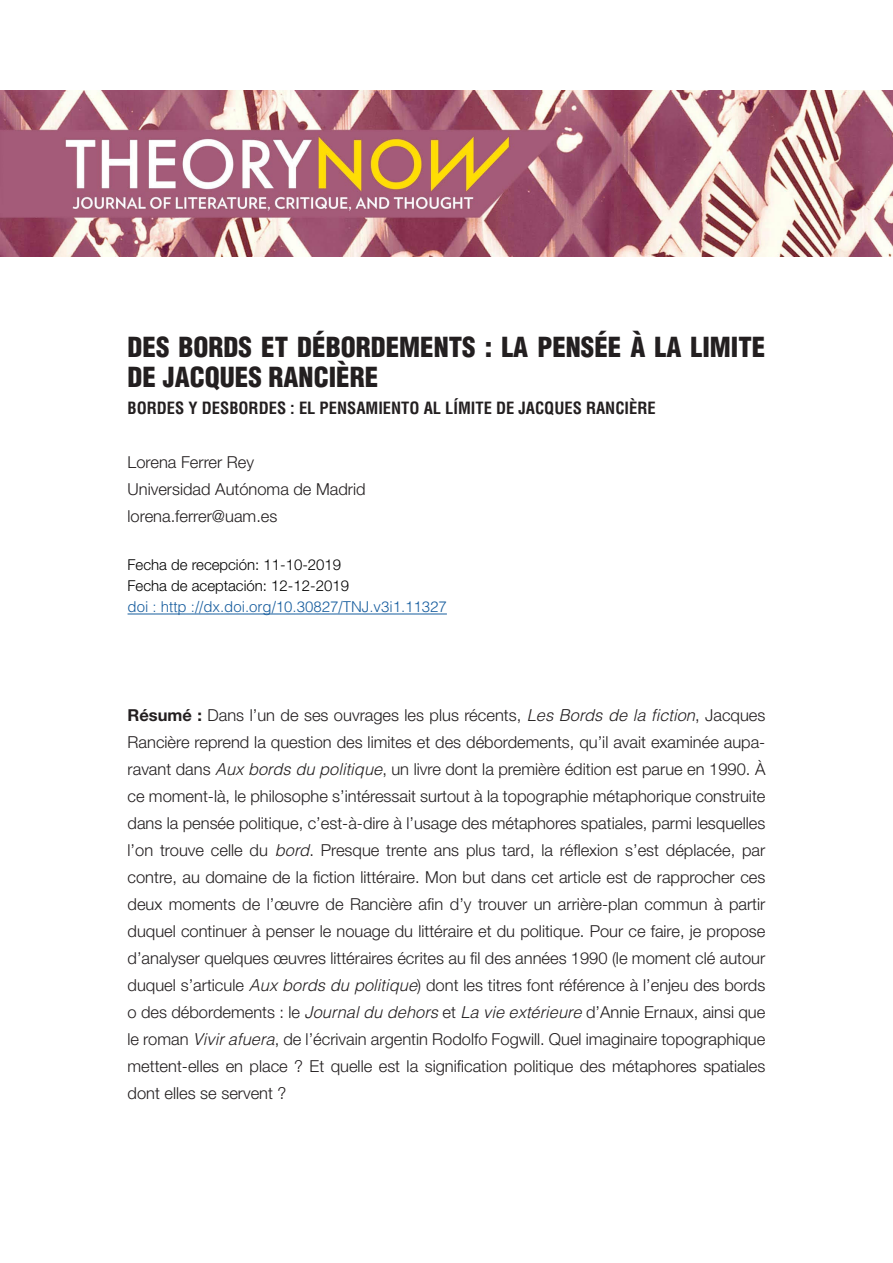
<style>
.page{position:relative;width:893px;height:1263px;background:#fff}
.page>*{position:absolute;margin:0;border:0;box-sizing:border-box;transform-origin:0 0}
.Estilo_de_párrafo_2{font:900 condensed 27px/30px "Helvetica LT Std";color:#231f20}
.texto{font:300 16.5px/27px "Helvetica Neue LT Std";color:#231f20;text-align:justify}
.Estilo_de_párrafo_3{font:700 condensed 16.5px "Helvetica LT Std";color:#231f20}
.texto-2{font:300 15px "Helvetica Neue LT Std";color:#000}
.texto-3{font:300 15px "Helvetica LT Std";color:#175d9e}
.s1{font-weight:700}
.s2{font-family:"Helvetica LT Std";font-style:italic}
</style>
<div class="page">
<hr style="left:128px;top:614px;width:319px;height:1px;background:#175d9e">
<img style="left:0;top:90px;width:893px;height:167px">
<p class="Estilo_de_párrafo_2" style="left:128px;top:332px;width:639px">DES BORDS ET DÉBORDEMENTS : LA PENSÉE À LA LIMITE<br>DE JACQUES RANCIÈRE</p>
<p class="Estilo_de_párrafo_3" style="left:128px;top:398px;width:530px">BORDES Y DESBORDES : EL PENSAMIENTO AL LÍMITE DE JACQUES RANCIÈRE</p>
<p class="texto" style="left:128px;top:449px;width:128px">Lorena Ferrer Rey</p>
<p class="texto" style="left:128px;top:476px;width:240px">Universidad Autónoma de Madrid</p>
<p class="texto" style="left:128px;top:503px;width:151px">lorena.ferrer@uam.es</p>
<p class="texto-2" style="left:128px;top:556px;width:215px">Fecha de recepción: 11-10-2019</p>
<p class="texto-2" style="left:128px;top:577px;width:223px">Fecha de aceptación: 12-12-2019</p>
<p class="texto-3" style="left:128px;top:598px;width:321px">doi : http ://dx.doi.org/10.30827/TNJ.v3i1.11327</p>
<p class="texto" style="left:128px;top:701px;width:639px"><span class="s1">Résumé :</span> Dans l’un de ses ouvrages les plus récents, <span class="s2">Les Bords de la fiction</span>, Jacques Rancière reprend la question des limites et des débordements, qu’il avait examinée aupa&shy;ravant dans <span class="s2">Aux bords du politique</span>, un livre dont la première édition est parue en 1990. À ce moment-là, le philosophe s’intéressait surtout à la topographie métaphorique construite dans la pensée politique, c’est-à-dire à l’usage des métaphores spatiales, parmi lesquelles l’on trouve celle du <span class="s2">bord</span>. Presque trente ans plus tard, la réflexion s’est déplacée, par contre, au domaine de la fiction littéraire. Mon but dans cet article est de rapprocher ces deux moments de l’œuvre de Rancière afin d’y trouver un arrière-plan commun à partir duquel continuer à penser le nouage du littéraire et du politique. Pour ce faire, je propose d’analyser quelques œuvres littéraires écrites au fil des années 1990 (le moment clé autour duquel s’articule <span class="s2">Aux bords du politique</span>) dont les titres font référence à l’enjeu des bords o des débordements : le <span class="s2">Journal du dehors</span> et <span class="s2">La vie extérieure</span> d’Annie Ernaux, ainsi que le roman <span class="s2">Vivir afuera</span>, de l’écrivain argentin Rodolfo Fogwill. Quel imaginaire topographique mettent-elles en place ? Et quelle est la signification politique des métaphores spatiales dont elles se servent ?</p>
</div>
